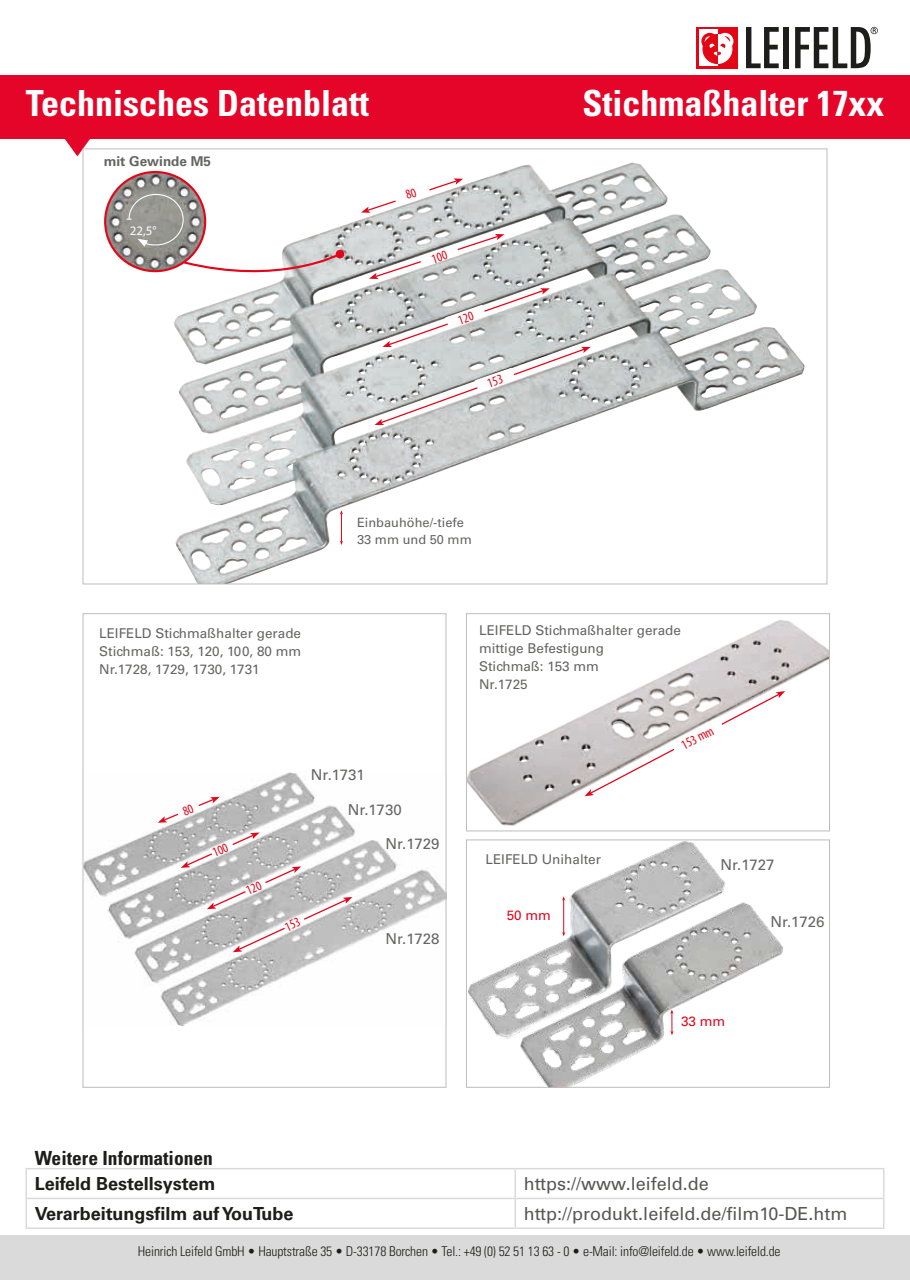
<style>
.page{position:relative;width:910px;height:1280px;background:#fff}
.page>*{position:absolute;margin:0;border:0;box-sizing:border-box;transform-origin:0 0}
.t1{font:700 condensed 36px "Univers LT Std";color:#fff}
.t2{font:700 condensed 19.5px "Univers LT Std";color:#1d1d1b}
.t3{font:18px "Univers LT Std";color:#575756}
.t4{font:700 18px "Univers LT Std";color:#1d1d1b}
.t5{font:15px "Univers LT Std";color:#646463}
.t6{font:13.5px/18px "Univers LT Std";color:#646463}
.t7{font:300 condensed 13.5px "Univers LT Std";letter-spacing:-.01em;color:#1d1d1b}
.t8{font:700 13.5px "Univers LT Std";color:#646463}
.t9{font:13.5px "Univers LT Std";color:#e3061b}
.t10{font:condensed 13.5px "Myriad Pro";color:#e3061b}
.t11{font:12.9px/17.1px "Univers LT Std";color:#646463}
.t12{font:12.9px "Myriad Pro";color:#fff}
</style>
<div class="page">
<div style="left:0;top:1235px;width:910px;height:45px;background:#dadada"></div>
<div style="left:0;top:75px;width:910px;height:63px;background:#e40528"></div>
<svg style="left:746px;top:27px;width:33px;height:41px"></svg>
<div style="left:783px;top:27px;width:5px;height:41px;background:#1d1d1b"></div>
<div style="left:697px;top:27px;width:41px;height:41px;background:#e30614"></div>
<div style="left:699px;top:29px;width:18px;height:37px;background:#fff"></div>
<svg style="left:701px;top:33px;width:32px;height:31px"></svg>
<svg style="left:795px;top:27px;width:83px;height:41px"></svg>
<svg style="left:64px;top:138px;width:27px;height:18px"></svg>
<img style="left:172px;top:162px;width:633px;height:420px">
<div style="left:336px;top:250px;width:8px;height:8px;background:#e3061b;border-radius:50%"></div>
<img style="left:105px;top:172px;width:100px;height:99px;border-radius:50px">
<svg style="left:127px;top:193px;width:215px;height:93px"></svg>
<svg style="left:340px;top:510px;width:3px;height:35px"></svg>
<svg style="left:357px;top:516px;width:124px;height:42px"></svg>
<img style="left:468px;top:841px;width:315px;height:245px">
<div style="left:466px;top:839px;width:364px;height:249px;border:1px solid #bdbdbc"></div>
<img style="left:468px;top:620px;width:360px;height:205px">
<div style="left:466px;top:613px;width:364px;height:218px;border:1px solid #bdbdbc"></div>
<svg style="left:584px;top:691px;width:201px;height:105px"></svg>
<hr style="left:563px;top:899px;width:1px;height:34px;background:#e3061b">
<svg style="left:562px;top:932px;width:3px;height:4px"></svg>
<svg style="left:562px;top:896px;width:3px;height:4px"></svg>
<svg style="left:670px;top:1009px;width:3px;height:26px"></svg>
<img style="left:85px;top:772px;width:359px;height:253px">
<hr style="left:26px;top:1168px;width:489px;height:1px;background:#dadada">
<hr style="left:515px;top:1168px;width:369px;height:1px;background:#dadada">
<hr style="left:514px;top:1169px;width:2px;height:29px;background:#dadada">
<hr style="left:26px;top:1198px;width:489px;height:1px;background:#dadada">
<svg style="left:26px;top:1169px;width:1px;height:58px"></svg>
<hr style="left:515px;top:1198px;width:369px;height:1px;background:#dadada">
<hr style="left:514px;top:1199px;width:2px;height:28px;background:#dadada">
<svg style="left:883px;top:1169px;width:1px;height:58px"></svg>
<hr style="left:26px;top:1227px;width:489px;height:2px;background:#dadada">
<hr style="left:515px;top:1227px;width:369px;height:2px;background:#dadada">
<svg style="left:369px;top:234px;width:135px;height:45px"></svg>
<svg style="left:374px;top:288px;width:217px;height:137px"></svg>
<svg style="left:361px;top:178px;width:102px;height:35px"></svg>
<svg style="left:181px;top:832px;width:171px;height:120px"></svg>
<svg style="left:158px;top:797px;width:62px;height:26px"></svg>
<h1 class="t1" style="left:26px;top:81px;width:345px">Technisches Datenblatt</h1>
<h1 class="t1" style="left:582px;top:81px;width:304px">Stichmaßhalter 17xx</h1>
<p class="t8" style="left:104px;top:153px;width:109px">mit Gewinde M5</p>
<p class="t12" style="left:130px;top:222px;width:28px">22,5°</p>
<p class="t11" style="left:357px;top:514px;width:116px">Einbauhöhe/-tiefe<br>33 mm und 50 mm</p>
<p class="t6" style="left:99px;top:624px;width:204px;text-align:justify">LEIFELD Stichmaßhalter gerade Stichmaß: 153, 120, 100, 80 mm Nr.1728, 1729, 1730, 1731</p>
<p class="t5" style="left:311px;top:766px;width:55px">Nr.1731</p>
<p class="t5" style="left:348px;top:801px;width:55px">Nr.1730</p>
<p class="t5" style="left:385px;top:834px;width:55px">Nr.1729</p>
<p class="t5" style="left:385px;top:930px;width:55px">Nr.1728</p>
<p class="t6" style="left:479px;top:621px;width:203px">LEIFELD Stichmaßhalter gerade mittige Befestigung<br>Stichmaß: 153 mm<br>Nr.1725</p>
<p class="t6" style="left:485px;top:851px;width:117px">LEIFELD Unihalter</p>
<p class="t9" style="left:507px;top:907px;width:46px">50 mm</p>
<p class="t10" style="left:678px;top:738px;width:36px;rotate:-27deg">153 mm</p>
<p class="t5" style="left:720px;top:856px;width:55px">Nr.1727</p>
<p class="t9" style="left:681px;top:1013px;width:46px">33 mm</p>
<p class="t5" style="left:770px;top:913px;width:55px">Nr.1726</p>
<h2 class="t2" style="left:35px;top:1146px;width:180px">Weitere Informationen</h2>
<h3 class="t4" style="left:35px;top:1173px;width:182px">Leifeld Bestellsystem</h3>
<h3 class="t3" style="left:524px;top:1173px;width:187px">https://www.leifeld.de</h3>
<h3 class="t4" style="left:35px;top:1203px;width:260px">Verarbeitungsfilm auf YouTube</h3>
<h3 class="t3" style="left:524px;top:1203px;width:325px">http://produkt.leifeld.de/film10-DE.htm</h3>
<p class="t7" style="left:138px;top:1242px;width:644px">Heinrich Leifeld GmbH • Hauptstraße 35 • D-33178 Borchen • Tel.: +49 (0) 52 51 13 63 - 0 • e-Mail: info@leifeld.de • www.leifeld.de</p>
</div>
